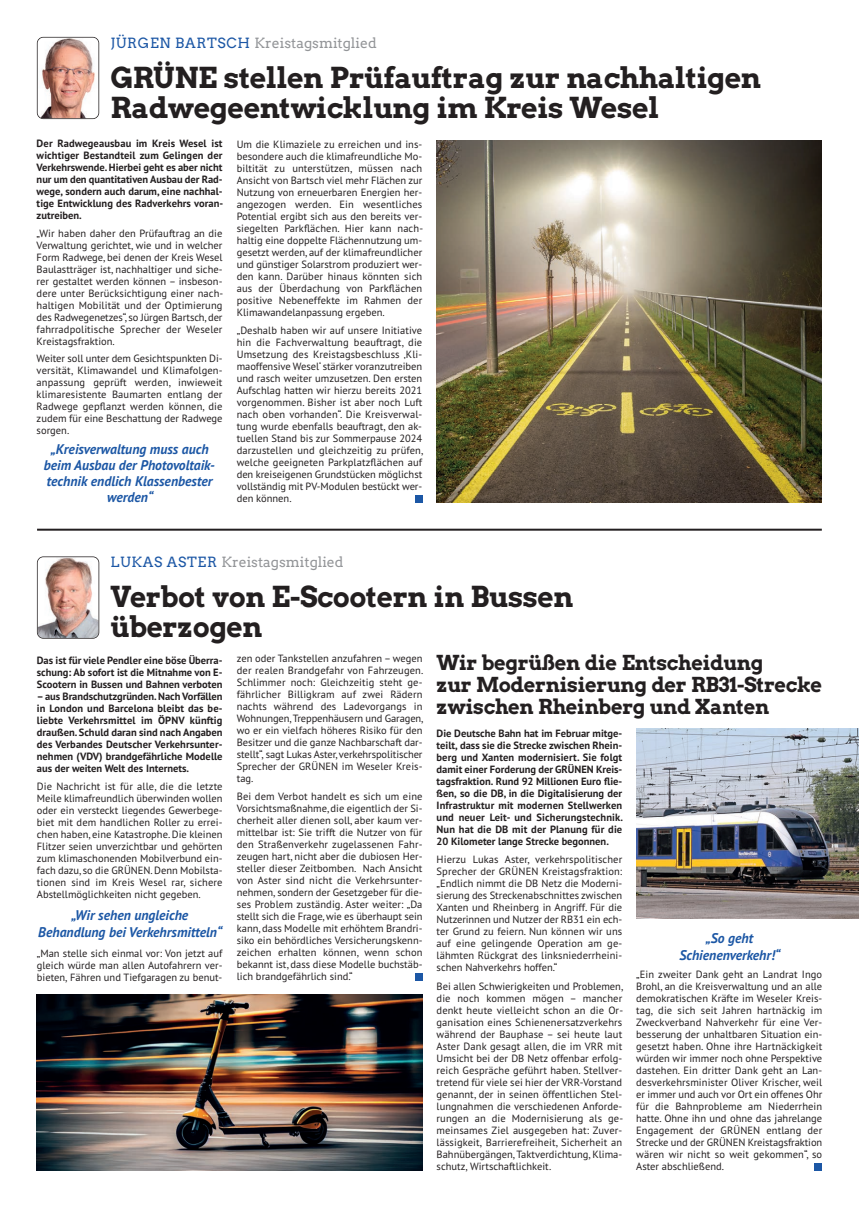
<style>
.page{position:relative;width:859px;height:1208px;background:#fff}
.page>*{position:absolute;margin:0;border:0;box-sizing:border-box;transform-origin:0 0}
.t1{font:28px/30px "Arvo Gr 00 F Cn";letter-spacing:-.015em;color:#231f20}
.t2{font:20px/22px "Arvo Gr 00 F Cn";letter-spacing:-.015em;color:#231f20}
.t3{font:italic 700 14px/16px "PT Sans";color:#1c57a5;text-align:center}
.t4{font:14px "Arvo";color:#939598}
.t5{font:10.5px/12px "PT Sans";color:#231f20;text-align:justify}
.t6{font:700 10.5px/12px "PT Sans";color:#231f20;text-align:justify}
.s1{color:#1c57a5}
</style>
<div class="page">
<img style="left:437px;top:140px;width:385px;height:362px">
<img style="left:37px;top:37px;width:62px;height:82px">
<img style="left:37px;top:556px;width:62px;height:82px">
<div style="left:815px;top:1163px;width:7px;height:8px;background:#1c57a5"></div>
<div style="left:415px;top:973px;width:7px;height:7px;background:#1c57a5"></div>
<hr style="left:37px;top:528px;width:785px;height:2px;background:#231f20">
<div style="left:415px;top:496px;width:7px;height:7px;background:#1c57a5"></div>
<img style="left:37px;top:994px;width:386px;height:177px">
<img style="left:636px;top:729px;width:223px;height:190px">
<h3 class="t4" style="left:111px;top:34px;width:268px"><span class="s1">JÜRGEN BARTSCH</span> Kreistagsmitglied</h3>
<h1 class="t1" style="left:111px;top:63px;width:652px">GRÜNE stellen Prüfauftrag zur nachhaltigen<br>Radwegeentwicklung im Kreis Wesel</h1>
<p class="t6" style="left:37px;top:137px;width:188px">Der Radwegeausbau im Kreis Wesel ist wichtiger Bestandteil zum Gelingen der Verkehrswende. Hierbei geht es aber nicht nur um den quantitativen Ausbau der Rad&shy;wege, sondern auch darum, eine nachhal&shy;tige Entwicklung des Radverkehrs voran&shy;zutreiben.</p>
<p class="t5" style="left:37px;top:227px;width:188px">„Wir haben daher den Prüfauftrag an die Verwaltung gerichtet, wie und in welcher Form Radwege, bei denen der Kreis Wesel Baulastträger ist, nachhaltiger und siche&shy;rer gestaltet werden können – insbeson&shy;dere unter Berücksichtigung einer nach&shy;haltigen Mobilität und der Optimierung des Radwegenetzes“, so Jürgen Bartsch, der fahrradpolitische Sprecher der Weseler Kreistagsfraktion.</p>
<p class="t5" style="left:37px;top:352px;width:187px">Weiter soll unter dem Gesichtspunkten Di&shy;versität, Klimawandel und Klimafolgen&shy;anpassung geprüft werden, inwieweit klimaresistente Baumarten entlang der Radwege gepflanzt werden können, die zudem für eine Beschattung der Radwege sorgen.</p>
<h3 class="t3" style="left:44px;top:441px;width:173px">„Kreisverwaltung muss auch beim Ausbau der Photovoltaik&shy;technik endlich Klassenbester werden“</h3>
<p class="t5" style="left:237px;top:138px;width:188px">Um die Klimaziele zu erreichen und ins&shy;besondere auch die klimafreundliche Mo&shy;biltität zu unterstützen, müssen nach Ansicht von Bartsch viel mehr Flächen zur Nutzung von erneuerbaren Energien her&shy;angezogen werden. Ein wesentliches Potential ergibt sich aus den bereits ver&shy;siegelten Parkflächen. Hier kann nach&shy;haltig eine doppelte Flächennutzung um&shy;gesetzt werden, auf der klimafreundlicher und günstiger Solarstrom produziert wer&shy;den kann. Darüber hinaus könnten sich aus der Überdachung von Parkflächen positive Nebeneffekte im Rahmen der Klimawandelanpassung ergeben.</p>
<p class="t5" style="left:237px;top:324px;width:188px;text-align:left">„Deshalb haben wir auf unsere Initiative hin die Fachverwaltung beauftragt, die Umsetzung des Kreistagsbeschluss ‚Kli&shy;maoffensive Wesel‘ stärker voranzutreiben und rasch weiter umzusetzen. Den ersten Aufschlag hatten wir hierzu bereits 2021 vorgenommen. Bisher ist aber noch Luft nach oben vorhanden“. Die Kreisverwal&shy;tung wurde ebenfalls beauftragt, den ak&shy;tuellen Stand bis zur Sommerpause 2024 darzustellen und gleichzeitig zu prüfen, welche geeigneten Parkplatzflächen auf den kreiseigenen Grundstücken möglichst vollständig mit PV-Modulen bestückt wer&shy;den können.</p>
<h3 class="t4" style="left:111px;top:554px;width:235px"><span class="s1">LUKAS ASTER</span> Kreistagsmitglied</h3>
<h1 class="t1" style="left:111px;top:582px;width:464px">Verbot von E-Scootern in Bussen überzogen</h1>
<p class="t6" style="left:37px;top:654px;width:187px">Das ist für viele Pendler eine böse Überra&shy;schung: Ab sofort ist die Mitnahme von E-Scootern in Bussen und Bahnen verboten</p>
<p class="t6" style="left:37px;top:690px;width:187px">– aus Brandschutzgründen. Nach Vorfällen in London und Barcelona bleibt das be&shy;liebte Verkehrsmittel im ÖPNV künftig draußen. Schuld daran sind nach Angaben des Verbandes Deutscher Verkehrsunter&shy;nehmen (VDV) brandgefährliche Modelle aus der weiten Welt des Internets.</p>
<p class="t5" style="left:37px;top:780px;width:187px">Die Nachricht ist für alle, die die letzte Meile klimafreundlich überwinden wollen oder ein versteckt liegendes Gewerbege&shy;biet mit dem handlichen Roller zu errei&shy;chen haben, eine Katastrophe. Die kleinen Flitzer seien unverzichtbar und gehörten zum klimaschonenden Mobilverbund ein&shy;fach dazu, so die GRÜNEN. Denn Mobilsta&shy;tionen sind im Kreis Wesel rar, sichere Abstellmöglichkeiten nicht gegeben.</p>
<h3 class="t3" style="left:38px;top:906px;width:186px;line-height:16.5px">„Wir sehen ungleiche<br>Behandlung bei Verkehrsmitteln“</h3>
<p class="t5" style="left:37px;top:946px;width:187px">„Man stelle sich einmal vor: Von jetzt auf gleich würde man allen Autofahrern ver&shy;bieten, Fähren und Tiefgaragen zu benut-</p>
<p class="t5" style="left:237px;top:652px;width:188px">zen oder Tankstellen anzufahren – wegen der realen Brandgefahr von Fahrzeugen.<br>Schlimmer noch: Gleichzeitig steht ge&shy;fährlicher Billigkram auf zwei Rädern nachts während des Ladevorgangs in Wohnungen, Treppenhäusern und Garagen, wo er ein vielfach höheres Risiko für den Besitzer und die ganze Nachbarschaft dar&shy;stellt“, sagt Lukas Aster, verkehrspolitischer Sprecher der GRÜNEN im Weseler Kreis&shy;tag.</p>
<p class="t5" style="left:237px;top:790px;width:187px">Bei dem Verbot handelt es sich um eine Vorsichtsmaßnahme, die eigentlich der Si&shy;cherheit aller dienen soll, aber kaum ver&shy;mittelbar ist: Sie trifft die Nutzer von für den Straßenverkehr zugelassenen Fahr&shy;zeugen hart, nicht aber die dubiosen Her&shy;steller dieser Zeitbomben. Nach Ansicht von Aster sind nicht die Verkehrsunter&shy;nehmen, sondern der Gesetzgeber für die&shy;ses Problem zuständig. Aster weiter: „Da stellt sich die Frage, wie es überhaupt sein kann, dass Modelle mit erhöhtem Brandri&shy;siko ein behördliches Versicherungskenn&shy;zeichen erhalten können, wenn schon bekannt ist, dass diese Modelle buchstäb&shy;lich brandgefährlich sind.“</p>
<h2 class="t2" style="left:437px;top:652px;width:387px">Wir begrüßen die Entscheidung<br>zur Modernisierung der RB31-Strecke zwischen Rheinberg und Xanten</h2>
<p class="t6" style="left:437px;top:726px;width:188px">Die Deutsche Bahn hat im Februar mitge&shy;teilt, dass sie die Strecke zwischen Rhein&shy;berg und Xanten modernisiert. Sie folgt damit einer Forderung der GRÜNEN Kreis&shy;tagsfraktion. Rund 92 Millionen Euro flie&shy;ßen, so die DB, in die Digitalisierung der Infrastruktur mit modernen Stellwerken und neuer Leit- und Sicherungstechnik.<br>Nun hat die DB mit der Planung für die 20 Kilometer lange Strecke begonnen.</p>
<p class="t5" style="left:437px;top:852px;width:187px">Hierzu Lukas Aster, verkehrspolitischer Sprecher der GRÜNEN Kreistagsfraktion: „Endlich nimmt die DB Netz die Moderni&shy;sierung des Streckenabschnittes zwischen Xanten und Rheinberg in Angriff. Für die Nutzerinnen und Nutzer der RB31 ein ech&shy;ter Grund zu feiern. Nun können wir uns auf eine gelingende Operation am ge&shy;lähmten Rückgrat des linksniederrheini&shy;schen Nahverkehrs hoffen.“</p>
<p class="t5" style="left:437px;top:979px;width:188px">Bei allen Schwierigkeiten und Problemen, die noch kommen mögen – mancher denkt heute vielleicht schon an die Or&shy;ganisation eines Schienenersatzverkehrs während der Bauphase – sei heute laut Aster Dank gesagt allen, die im VRR mit Umsicht bei der DB Netz offenbar erfolg&shy;reich Gespräche geführt haben. Stellver&shy;tretend für viele sei hier der VRR-Vorstand genannt, der in seinen öffentlichen Stel&shy;lungnahmen die verschiedenen Anforde&shy;rungen an die Modernisierung als ge&shy;meinsames Ziel ausgegeben hat: Zuver&shy;lässigkeit, Barrierefreiheit, Sicherheit an Bahnübergängen, Taktverdichtung, Klima&shy;schutz, Wirtschaftlichkeit.</p>
<h3 class="t3" style="left:679px;top:930px;width:102px;line-height:16.5px">„So geht<br>Schienenverkehr!“</h3>
<p class="t5" style="left:636px;top:968px;width:188px">„Ein zweiter Dank geht an Landrat Ingo Brohl, an die Kreisverwaltung und an alle demokratischen Kräfte im Weseler Kreis&shy;tag, die sich seit Jahren hartnäckig im Zweckverband Nahverkehr für eine Ver&shy;besserung der unhaltbaren Situation ein&shy;gesetzt haben. Ohne ihre Hartnäckigkeit würden wir immer noch ohne Perspektive dastehen. Ein dritter Dank geht an Lan&shy;desverkehrsminister Oliver Krischer, weil er immer und auch vor Ort ein offenes Ohr für die Bahnprobleme am Niederrhein hatte. Ohne ihn und ohne das jahrelange Engagement der GRÜNEN entlang der Strecke und der GRÜNEN Kreistagsfraktion wären wir nicht so weit gekommen“, so Aster abschließend.</p>
</div>
